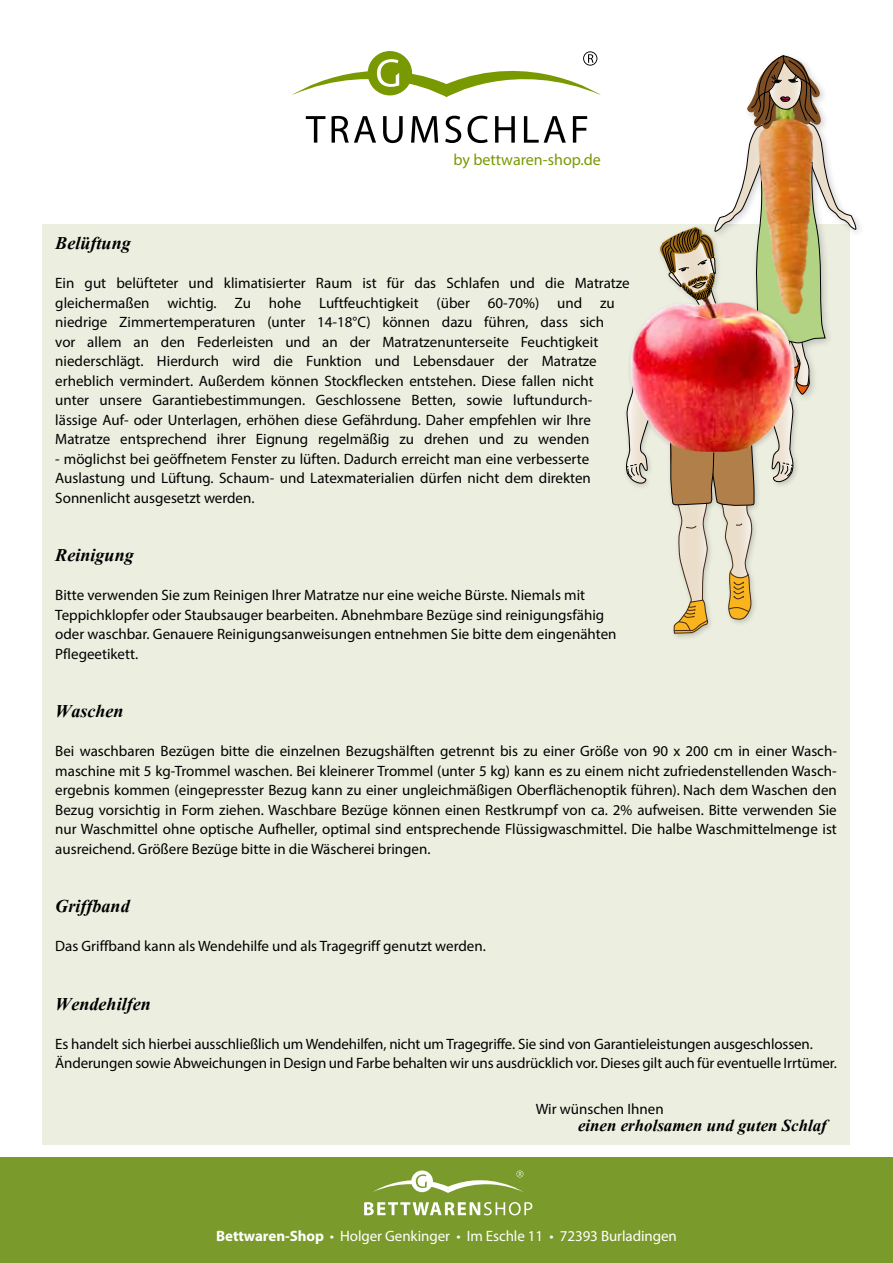
<style>
.page{position:relative;width:893px;height:1263px;background:#fff}
.page>*{position:absolute;margin:0;border:0;box-sizing:border-box;transform-origin:0 0}
.t1{font:700 22.5px "Vijaya";color:#000}
.t2{font:700 21px "Vijaya";color:#000}
.t3{font:16.05px "Myriad Pro";color:#799900}
.t4{font:15px/19.5px "Myriad Pro";color:#000}
.t5{font:15px "Myriad Pro";letter-spacing:-.005em;color:#fff}
.s1{font-weight:700}
</style>
<div class="page">
<div style="left:0;top:1157px;width:893px;height:106px;background:#7a9a2b"></div>
<svg style="left:364px;top:1202px;width:168px;height:13px"></svg>
<svg style="left:373px;top:1170px;width:150px;height:23px"></svg>
<div style="left:43px;top:224px;width:807px;height:921px;background:#ecefe0"></div>
<svg style="left:306px;top:116px;width:19px;height:27px"></svg>
<svg style="left:332px;top:116px;width:44px;height:27px"></svg>
<svg style="left:383px;top:116px;width:20px;height:27px"></svg>
<svg style="left:411px;top:116px;width:27px;height:27px"></svg>
<svg style="left:445px;top:116px;width:16px;height:27px"></svg>
<svg style="left:467px;top:116px;width:21px;height:27px"></svg>
<svg style="left:495px;top:116px;width:20px;height:27px"></svg>
<svg style="left:524px;top:116px;width:42px;height:27px"></svg>
<svg style="left:573px;top:116px;width:14px;height:27px"></svg>
<svg style="left:292px;top:51px;width:309px;height:46px"></svg>
<div style="left:623px;top:224px;width:178px;height:417px;background:#000;opacity:.2"></div>
<img style="left:623px;top:253px;width:3px;height:226px">
<img style="left:626px;top:55px;width:230px;height:578px">
<p class="t3" style="left:453px;top:149px;width:149px">by bettwaren-shop.de</p>
<h1 class="t1" style="left:55px;top:225px;width:77px">Belüftung</h1>
<p class="t4" style="left:55px;top:273px;width:576px">Ein gut belüfteter und klimatisierter Raum ist für das Schlafen und die Matratze gleichermaßen wichtig. Zu hohe Luftfeuchtigkeit (über 60-70%) und zu niedrige Zimmertemperaturen (unter 14-18°C) können dazu führen, dass sich<br>vor allem an den Federleisten und an der Matratzenunterseite Feuchtigkeit niederschlägt. Hierdurch wird die Funktion und Lebensdauer der Matratze erheblich vermindert. Außerdem können Stockflecken entstehen. Diese fallen nicht unter unsere Garantiebestimmungen. Geschlossene Betten, sowie luftundurch&shy;lässige Auf- oder Unterlagen, erhöhen diese Gefährdung. Daher empfehlen wir Ihre Matratze entsprechend ihrer Eignung regelmäßig zu drehen und zu wenden</p>
<p class="t4" style="left:55px;top:449px;width:537px;text-align:justify">- möglichst bei geöffnetem Fenster zu lüften. Dadurch erreicht man eine verbesserte Auslastung und Lüftung. Schaum- und Latexmaterialien dürfen nicht dem direkten Sonnenlicht ausgesetzt werden.</p>
<h1 class="t1" style="left:55px;top:537px;width:80px">Reinigung</h1>
<p class="t4" style="left:55px;top:585px;width:563px">Bitte verwenden Sie zum Reinigen Ihrer Matratze nur eine weiche Bürste. Niemals mit Teppichklopfer oder Staubsauger bearbeiten. Abnehmbare Bezüge sind reinigungsfähig oder waschbar. Genauere Reinigungsanweisungen entnehmen Sie bitte dem eingenähten Pflegeetikett.</p>
<h1 class="t1" style="left:55px;top:693px;width:70px">Waschen</h1>
<p class="t4" style="left:55px;top:741px;width:783px;text-align:justify">Bei waschbaren Bezügen bitte die einzelnen Bezugshälften getrennt bis zu einer Größe von 90 x 200 cm in einer Wasch&shy;maschine mit 5 kg-Trommel waschen. Bei kleinerer Trommel (unter 5 kg) kann es zu einem nicht zufriedenstellenden Wasch&shy;ergebnis kommen (eingepresster Bezug kann zu einer ungleichmäßigen Oberflächenoptik führen). Nach dem Waschen den Bezug vorsichtig in Form ziehen. Waschbare Bezüge können einen Restkrumpf von ca. 2% aufweisen. Bitte verwenden Sie nur Waschmittel ohne optische Aufheller, optimal sind entsprechende Flüssigwaschmittel. Die halbe Waschmittelmenge ist ausreichend. Größere Bezüge bitte in die Wäscherei bringen.</p>
<h1 class="t1" style="left:55px;top:888px;width:76px">Griffband</h1>
<p class="t4" style="left:55px;top:936px;width:432px">Das Griffband kann als Wendehilfe und als Tragegriff genutzt werden.</p>
<h1 class="t1" style="left:55px;top:986px;width:97px">Wendehilfen</h1>
<p class="t4" style="left:55px;top:1034px;width:783px">Es handelt sich hierbei ausschließlich um Wendehilfen, nicht um Tragegriffe. Sie sind von Garantieleistungen ausgeschlossen.<br>Änderungen sowie Abweichungen in Design und Farbe behalten wir uns ausdrücklich vor. Dieses gilt auch für eventuelle Irrtümer.</p>
<p class="t4" style="left:536px;top:1099px;width:129px">Wir wünschen Ihnen</p>
<h2 class="t2" style="left:578px;top:1108px;width:250px">einen erholsamen und guten Schlaf</h2>
<p class="t5" style="left:216px;top:1226px;width:462px"><span class="s1">Bettwaren-Shop</span> • Holger Genkinger • Im Eschle 11 • 72393 Burladingen</p>
</div>
